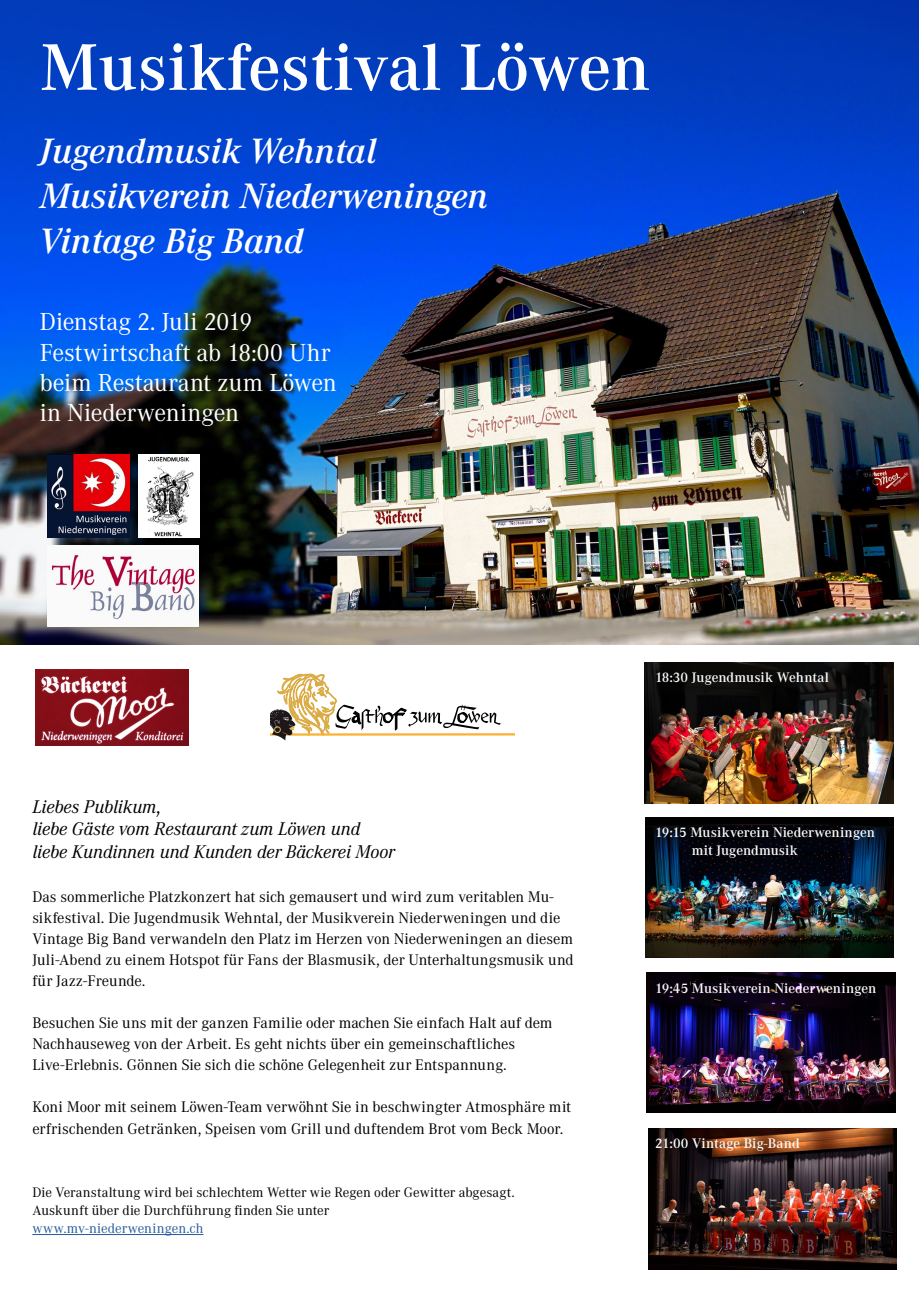
<style>
.page{position:relative;width:919px;height:1289px;background:#fff}
.page>*{position:absolute;margin:0;border:0;box-sizing:border-box;transform-origin:0 0}
.t1{font:500 64.5px "Corporate ABQ";color:#fff}
.t2{font:italic 500 34.5px/45px "Corporate ABQ";color:#fff}
.t3{font:24.15px/30px "Corporate ABQ";letter-spacing:-.005em;color:#fff}
.t4{font:italic 18px/22.5px "Corporate ABQ";letter-spacing:-.005em;color:#000}
.t5{font:15px/21px "Corporate ABQ";letter-spacing:-.005em;color:#000}
.t6{font:500 13.5px/18px "Corporate ABQ";color:#fafafa}
.t7{font:13.5px/18px "Corporate ABQ";letter-spacing:.005em;color:#000}
.t8{font:13.5px "Corporate ABQ";letter-spacing:.005em;color:#275b9b}
</style>
<div class="page">
<img style="left:0;top:0;width:918px;height:644px">
<img style="left:47px;top:454px;width:83px;height:83px">
<hr style="left:32px;top:1234px;width:171px;height:1px;background:#275b9b">
<hr style="left:270px;top:733px;width:245px;height:2px;background:#f9b234">
<svg style="left:270px;top:674px;width:230px;height:66px"></svg>
<img style="left:35px;top:669px;width:153px;height:76px">
<img style="left:645px;top:663px;width:248px;height:140px">
<img style="left:646px;top:973px;width:248px;height:139px">
<img style="left:648px;top:1128px;width:248px;height:140px">
<img style="left:645px;top:818px;width:248px;height:139px">
<img style="left:138px;top:454px;width:61px;height:83px">
<img style="left:47px;top:546px;width:152px;height:80px">
<h1 class="t1" style="left:40px;top:30px;width:611px">Musikfestival Löwen</h1>
<h2 class="t2" style="left:40px;top:129px;width:449px">Jugendmusik Wehntal<br>Musikverein Niederweningen<br>Vintage Big Band</h2>
<h3 class="t3" style="left:40px;top:307px;width:298px">Dienstag 2. Juli 2019<br>Festwirtschaft ab 18:00 Uhr beim Restaurant zum Löwen in Niederweningen</h3>
<p class="t4" style="left:32px;top:795px;width:364px">Liebes Publikum,<br>liebe Gäste vom Restaurant zum Löwen und liebe Kundinnen und Kunden der Bäckerei Moor</p>
<p class="t5" style="left:32px;top:886px;width:543px">Das sommerliche Platzkonzert hat sich gemausert und wird zum veritablen Mu&shy;sikfestival. Die Jugendmusik Wehntal, der Musikverein Niederweningen und die Vintage Big Band verwandeln den Platz im Herzen von Niederweningen an diesem Juli-Abend zu einem Hotspot für Fans der Blasmusik, der Unterhaltungsmusik und für Jazz-Freunde.</p>
<p class="t5" style="left:32px;top:1012px;width:521px">Besuchen Sie uns mit der ganzen Familie oder machen Sie einfach Halt auf dem<br>Nachhauseweg von der Arbeit. Es geht nichts über ein gemeinschaftliches<br>Live-Erlebnis. Gönnen Sie sich die schöne Gelegenheit zur Entspannung.</p>
<p class="t5" style="left:32px;top:1095px;width:540px;line-height:22.5px">Koni Moor mit seinem Löwen-Team verwöhnt Sie in beschwingter Atmosphäre mit erfrischenden Getränken, Speisen vom Grill und duftendem Brot vom Beck Moor.</p>
<p class="t7" style="left:32px;top:1183px;width:484px">Die Veranstaltung wird bei schlechtem Wetter wie Regen oder Gewitter abgesagt.<br>Auskunft über die Durchführung finden Sie unter</p>
<p class="t8" style="left:32px;top:1220px;width:173px">www.mv-niederweningen.ch</p>
<p class="t6" style="left:655px;top:668px;width:175px">18:30 Jugendmusik Wehntal</p>
<p class="t6" style="left:691px;top:823px;width:185px;text-indent:-37px">19:15 Musikverein Niederweningen mit Jugendmusik</p>
<p class="t6" style="left:655px;top:979px;width:223px">19:45 Musikverein Niederweningen</p>
<p class="t6" style="left:655px;top:1134px;width:146px">21:00 Vintage Big-Band</p>
</div>
